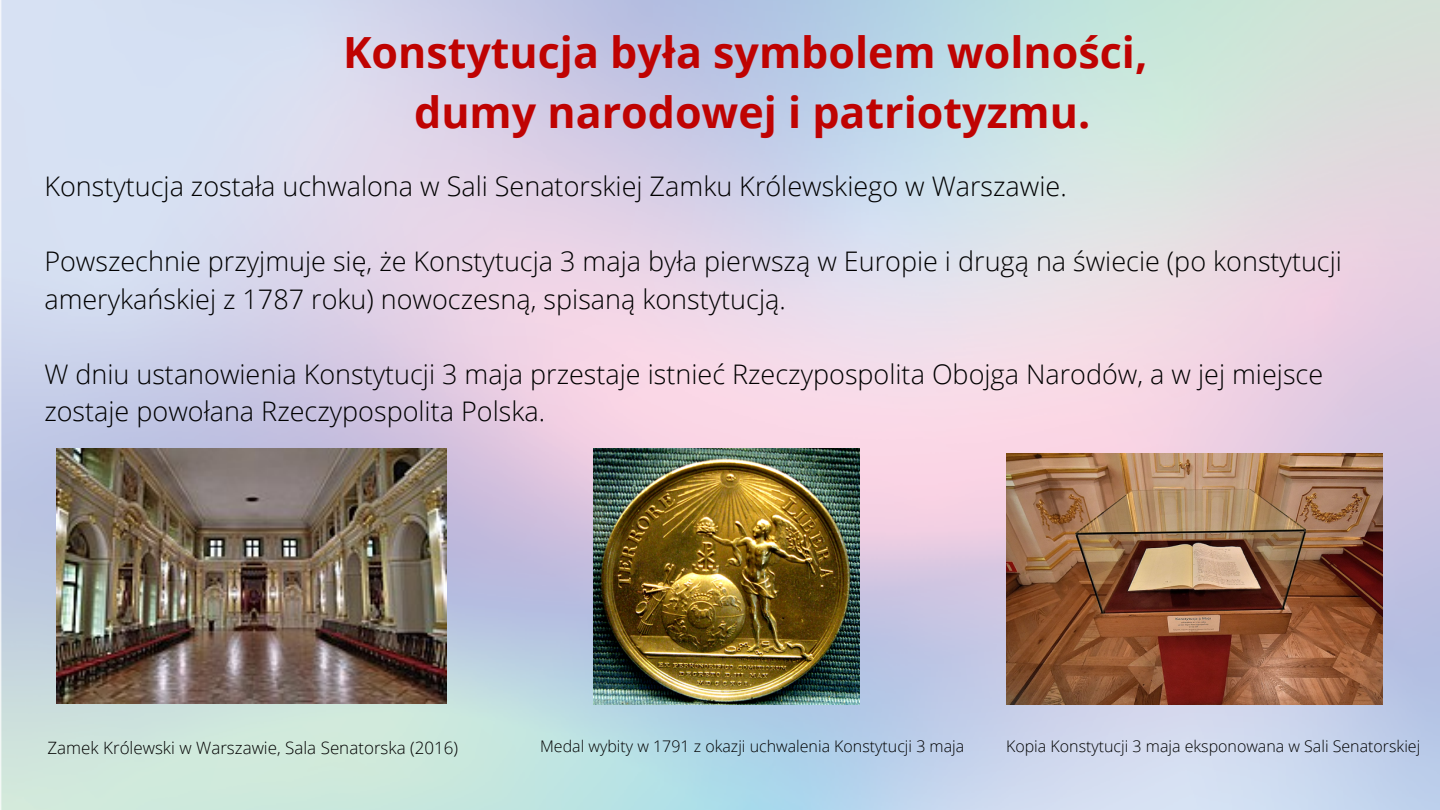
<style>
.page{position:relative;width:1440px;height:810px;background:#fff}
.page>*{position:absolute;margin:0;border:0;box-sizing:border-box;transform-origin:0 0}
.t1{font:700 43px/60px "Open Sans";color:#bf0302;text-align:center}
.t2{font:300 27px/37.5px "Open Sans";color:#000}
.t3{font:300 17px "Open Sans";color:#000}
.t4{font:300 16px "Open Sans";color:#000}
</style>
<div class="page">
<img style="left:0;top:0;width:1440px;height:810px">
<img style="left:56px;top:448px;width:390px;height:255px">
<img style="left:594px;top:448px;width:265px;height:257px">
<img style="left:1006px;top:454px;width:377px;height:251px">
<h1 class="t1" style="left:343px;top:21px;width:806px">Konstytucja była symbolem wolności, dumy narodowej i patriotyzmu.</h1>
<p class="t2" style="left:44px;top:167px;width:1024px">Konstytucja została uchwalona w Sali Senatorskiej Zamku Królewskiego w Warszawie.</p>
<p class="t2" style="left:44px;top:242px;width:1299px">Powszechnie przyjmuje się, że Konstytucja 3 maja była pierwszą w Europie i drugą na świecie (po konstytucji amerykańskiej z 1787 roku) nowoczesną, spisaną konstytucją.</p>
<p class="t2" style="left:44px;top:354px;width:1280px">W dniu ustanowienia Konstytucji 3 maja przestaje istnieć Rzeczypospolita Obojga Narodów, a w jej miejsce zostaje powołana Rzeczypospolita Polska.</p>
<p class="t3" style="left:47px;top:735px;width:412px">Zamek Królewski w Warszawie, Sala Senatorska (2016)</p>
<p class="t4" style="left:540px;top:735px;width:426px">Medal wybity w 1791 z okazji uchwalenia Konstytucji 3 maja</p>
<p class="t4" style="left:1006px;top:735px;width:416px">Kopia Konstytucji 3 maja eksponowana w Sali Senatorskiej</p>
</div>
